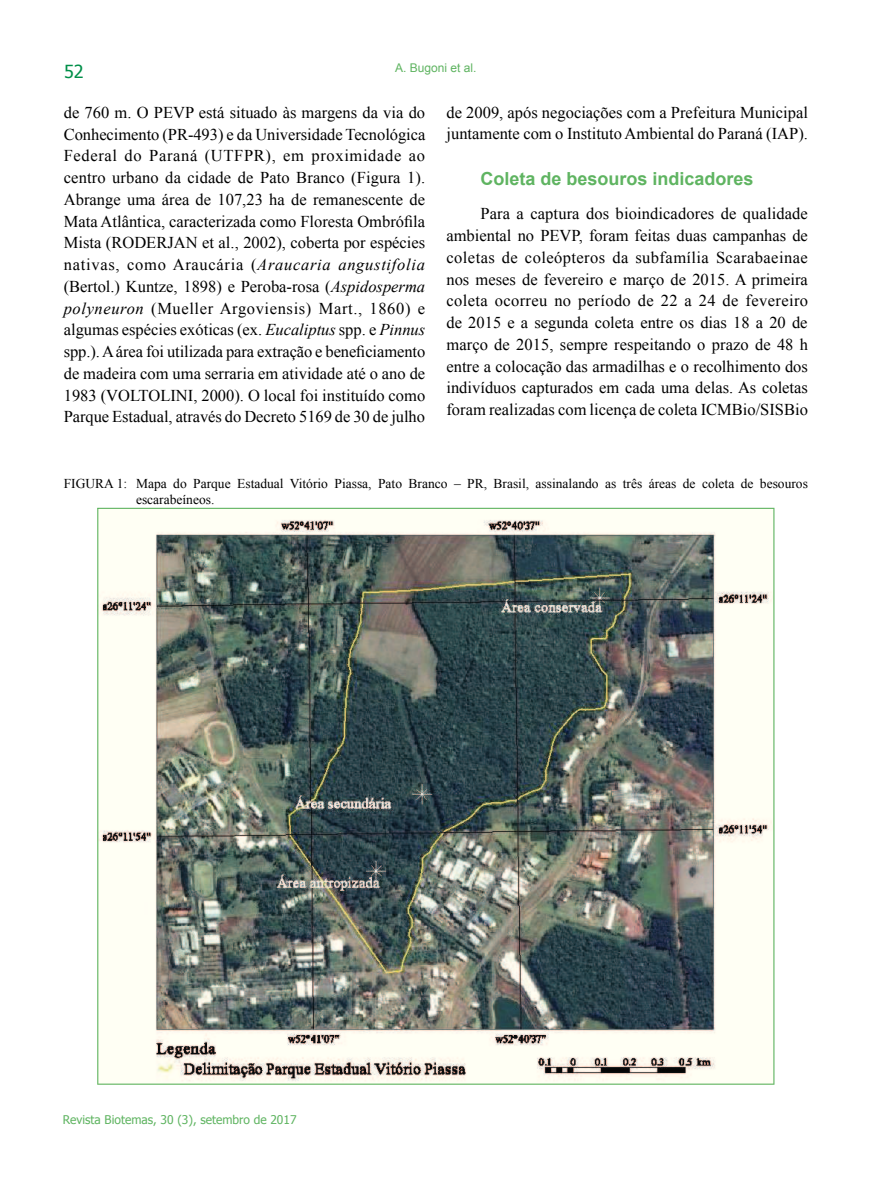
<style>
.page{position:relative;width:893px;height:1191px;background:#fff}
.page>*{position:absolute;margin:0;border:0;box-sizing:border-box;transform-origin:0 0}
.t1{font:700 18px "Arial";color:#5fb461}
.t2{font:18px "Tahoma";color:#008f49}
.t3{font:16.5px/21.8px "Times New Roman";color:#000;text-align:justify}
.t4{font:13.5px/16.5px "Times New Roman";color:#000}
.t5{font:12px "Tahoma";color:#5fb461}
.t6{font:12px "Arial";color:#5fb461}
.s1{font-style:italic}
</style>
<div class="page">
<img style="left:97px;top:508px;width:677px;height:576px">
<p class="t2" style="left:64px;top:64px;width:21px">52</p>
<p class="t6" style="left:395px;top:64px;width:83px">A. Bugoni et al.</p>
<p class="t3" style="left:64px;top:103px;width:363px">de 760 m. O PEVP está situado às margens da via do Conhecimento (PR-493) e da Universidade Tecnológica Federal do Paraná (UTFPR), em proximidade ao centro urbano da cidade de Pato Branco (Figura 1).<br>Abrange uma área de 107,23 ha de remanescente de Mata Atlântica, caracterizada como Floresta Ombróila Mista (RODERJAN et al., 2002), coberta por espécies nativas, como Araucária (<span class="s1">Araucaria angustifolia </span>(Bertol.) Kuntze, 1898) e Peroba-rosa (<span class="s1">Aspidosperma polyneuron</span> (Mueller Argoviensis) Mart., 1860) e algumas espécies exóticas (ex. <span class="s1">Eucaliptus</span> spp. e <span class="s1">Pinnus </span>spp.). A área foi utilizada para extração e beneiciamento de madeira com uma serraria em atividade até o ano de 1983 (VOLTOLINI, 2000). O local foi instituído como Parque Estadual, através do Decreto 5169 de 30 de julho</p>
<p class="t3" style="left:446px;top:103px;width:363px">de 2009, após negociações com a Prefeitura Municipal juntamente com o Instituto Ambiental do Paraná (IAP).</p>
<p class="t1" style="left:480px;top:172px;width:275px">Coleta de besouros indicadores</p>
<p class="t3" style="left:446px;top:204px;width:363px;text-indent:34px">Para a captura dos bioindicadores de qualidade ambiental no PEVP, foram feitas duas campanhas de coletas de coleópteros da subfamília Scarabaeinae nos meses de fevereiro e março de 2015. A primeira coleta ocorreu no período de 22 a 24 de fevereiro de 2015 e a segunda coleta entre os dias 18 a 20 de março de 2015, sempre respeitando o prazo de 48 h entre a colocação das armadilhas e o recolhimento dos indivíduos capturados em cada uma delas. As coletas foram realizadas com licença de coleta ICMBio/SISBio</p>
<p class="t4" style="left:136px;top:476px;width:673px;text-indent:-72px">FIGURA 1: Mapa do Parque Estadual Vitório Piassa, Pato Branco – PR, Brasil, assinalando as três áreas de coleta de besouros escarabeíneos.</p>
<p class="t5" style="left:63px;top:1114px;width:235px">Revista Biotemas, 30 (3), setembro de 2017</p>
</div>
